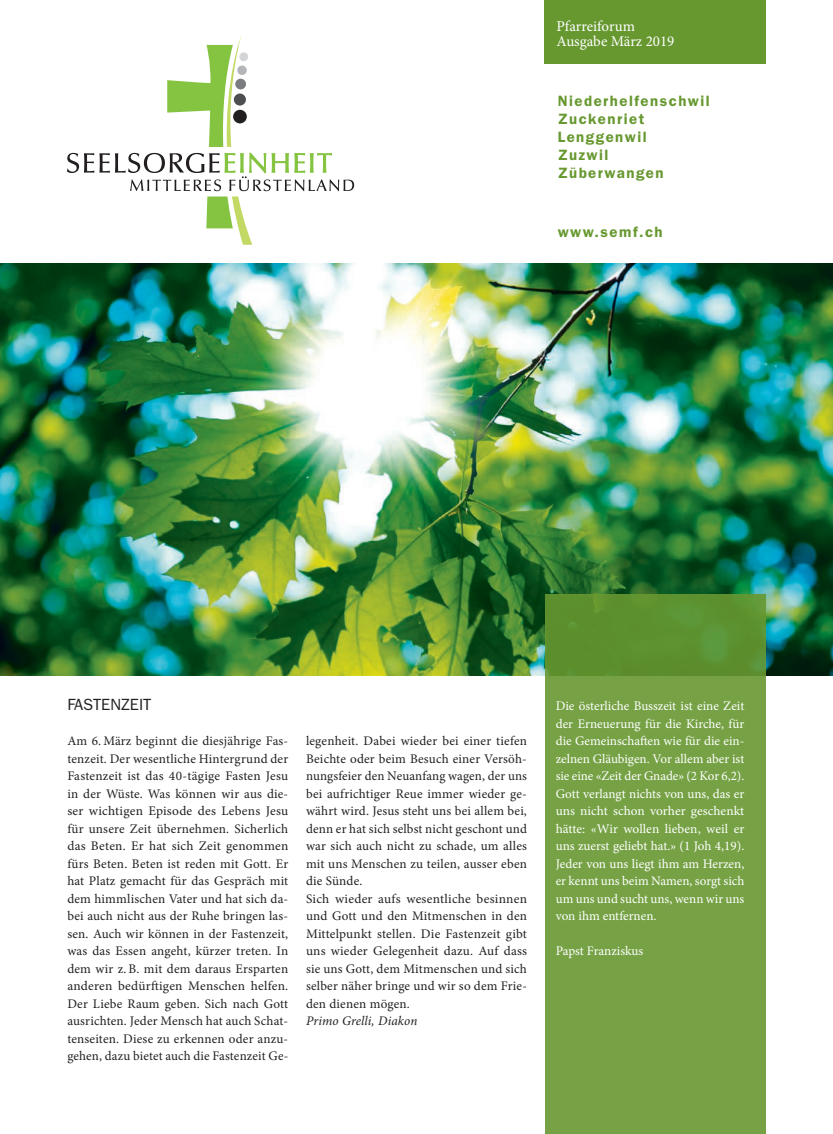
<style>
.page{position:relative;width:833px;height:1134px;background:#fff}
.page>*{position:absolute;margin:0;border:0;box-sizing:border-box;transform-origin:0 0}
.t1{font:16.25px "ITC Franklin Gothic Std";color:#231f20}
.t2{font:600 15px/18px "ITC Franklin Gothic Std";letter-spacing:.1em;color:#679830}
.t3{font:15px/15px "Minion Pro";color:#fff}
.t4{font:13.12px/17.5px "Minion Pro";letter-spacing:.015em;color:#231f20;text-align:justify}
.t5{font:13.12px/17.5px "Minion Pro";letter-spacing:-.005em;color:#fff;text-align:justify}
.t6{font:italic 13.12px "Minion Pro";letter-spacing:.005em;color:#231f20}
</style>
<div class="page">
<img style="left:0;top:264px;width:833px;height:411px">
<div style="left:233px;top:110px;width:14px;height:13px;background:#231f20;border-radius:50%"></div>
<div style="left:234px;top:94px;width:12px;height:12px;background:#4e4f50;border-radius:50%"></div>
<div style="left:235px;top:79px;width:11px;height:10px;background:#7a7c7f;border-radius:50%"></div>
<div style="left:237px;top:66px;width:10px;height:9px;background:#b4b5b8;border-radius:50%"></div>
<div style="left:239px;top:52px;width:9px;height:9px;background:#d4d5d7;border-radius:50%"></div>
<svg style="left:167px;top:36px;width:74px;height:111px"></svg>
<svg style="left:67px;top:153px;width:287px;height:92px"></svg>
<svg style="left:545px;top:594px;width:220px;height:540px;background:#729f41"></svg>
<div style="left:544px;top:0;width:221px;height:63px;background:#679830"></div>
<p class="t3" style="left:556px;top:18px;width:119px">Pfarreiforum<br>Ausgabe März 2019</p>
<p class="t2" style="left:557px;top:92px;width:154px">Niederhelfenschwil<br>Zuckenriet<br>Lenggenwil<br>Zuzwil<br>Züberwangen</p>
<p class="t2" style="left:557px;top:222px;width:107px">www.semf.ch</p>
<p class="t1" style="left:67px;top:695px;width:86px">FASTENZEIT</p>
<p class="t4" style="left:67px;top:732px;width:222px">Am 6. März beginnt die diesjährige Fas&shy;tenzeit. Der wesentliche Hintergrund der Fastenzeit ist das 40-tägige Fasten Jesu in der Wüste. Was können wir aus die&shy;ser wichtigen Episode des Lebens Jesu für unsere Zeit übernehmen. Sicherlich das Beten. Er hat sich Zeit genommen fürs Beten. Beten ist reden mit Gott. Er hat Platz gemacht für das Gespräch mit dem himmlischen Vater und hat sich da&shy;bei auch nicht aus der Ruhe bringen las&shy;sen. Auch wir können in der Fastenzeit, was das Essen angeht, kürzer treten. In dem wir z. B. mit dem daraus Ersparten anderen bedürftigen Menschen helfen.<br>Der Liebe Raum geben. Sich nach Gott ausrichten. Jeder Mensch hat auch Schat&shy;tenseiten. Diese zu erkennen oder anzu&shy;gehen, dazu bietet auch die Fastenzeit Ge-</p>
<p class="t4" style="left:306px;top:732px;width:222px;text-align:left">legenheit. Dabei wieder bei einer tiefen Beichte oder beim Besuch einer Versöh&shy;nungsfeier den Neuanfang wagen, der uns bei aufrichtiger Reue immer wieder ge&shy;währt wird. Jesus steht uns bei allem bei, denn er hat sich selbst nicht geschont und war sich auch nicht zu schade, um alles mit uns Menschen zu teilen, ausser eben die Sünde.<br>Sich wieder aufs wesentliche besinnen und Gott und den Mitmenschen in den Mittelpunkt stellen. Die Fastenzeit gibt uns wieder Gelegenheit dazu. Auf dass sie uns Gott, dem Mitmenschen und sich selber näher bringe und wir so dem Frie&shy;den dienen mögen.</p>
<p class="t6" style="left:306px;top:1012px;width:113px">Primo Grelli, Diakon</p>
<p class="t5" style="left:556px;top:697px;width:190px">Die österliche Busszeit ist eine Zeit der Erneuerung für die Kirche, für die Gemeinschaften wie für die ein&shy;zelnen Gläubigen. Vor allem aber ist sie eine «Zeit der Gnade» (2 Kor 6,2).<br>Gott verlangt nichts von uns, das er uns nicht schon vorher geschenkt hätte: «Wir wollen lieben, weil er uns zuerst geliebt hat.» (1 Joh 4,19).<br>Jeder von uns liegt ihm am Herzen, er kennt uns beim Namen, sorgt sich um uns und sucht uns, wenn wir uns von ihm entfernen.</p>
<p class="t5" style="left:556px;top:942px;width:89px">Papst Franziskus</p>
</div>
